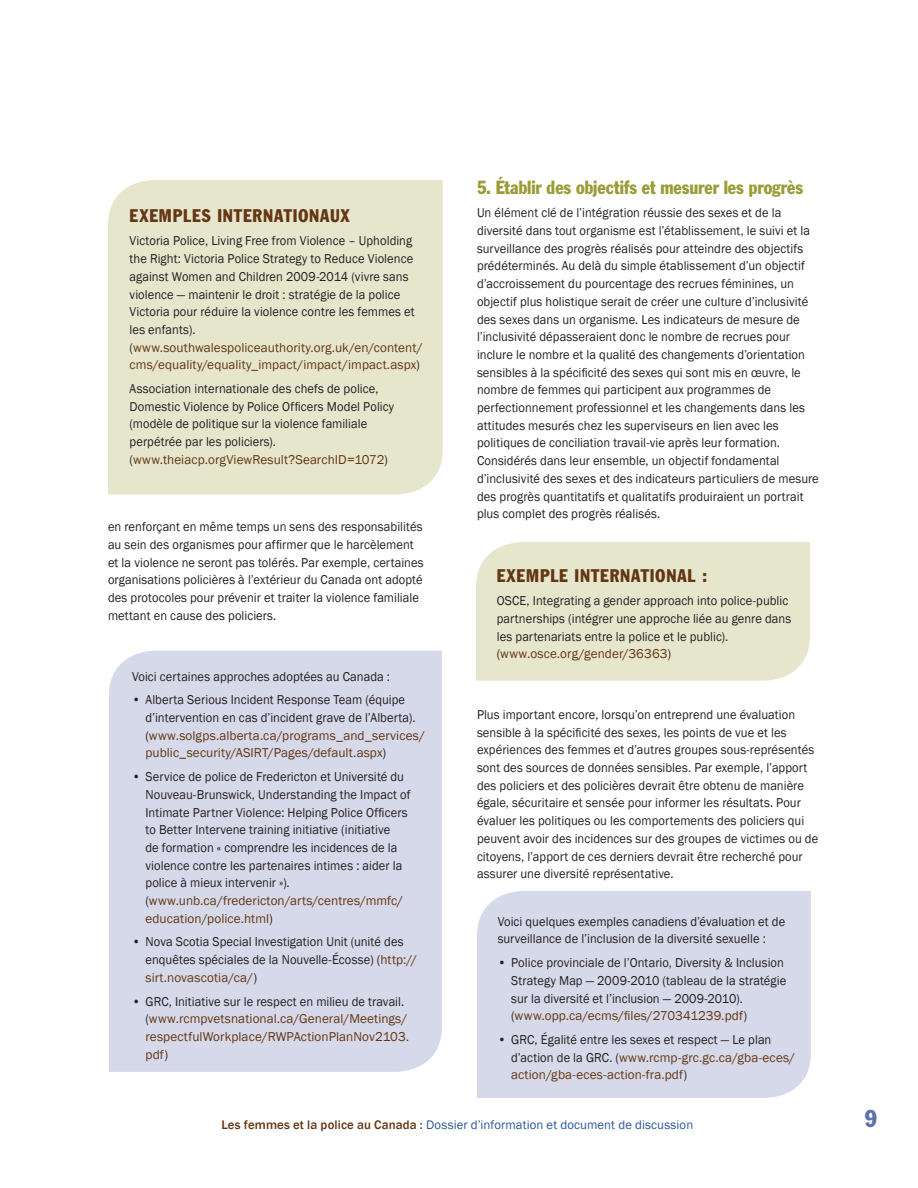
<style>
.page{position:relative;width:918px;height:1188px;background:#fff}
.page>*{position:absolute;margin:0;border:0;box-sizing:border-box;transform-origin:0 0}
.t1{font:condensed 24px "Franklin Gothic";color:#6072ab;scale:.95 1}
.Heading_2{font:condensed 18.75px "Franklin Gothic";color:#9b9c36;scale:.95 1}
.example{font:condensed 18px "Franklin Gothic";letter-spacing:.05em;color:#643613;scale:.95 1}
.text{font:13.2px/17.7px "Franklin Gothic";letter-spacing:.005em;color:#231f20;scale:.95 1}
.bullit_text{font:13.2px/17.7px "Franklin Gothic";letter-spacing:.005em;color:#231f20;scale:.95 1}
.bullit_text-2{font:13.2px/17.7px "Franklin Gothic";letter-spacing:.005em;color:#643613}
.t2{font:12.75px "Franklin Gothic";letter-spacing:.005em;color:#285698}
.s1{color:#643613}
.s2{color:#231f20}
.s3{font-weight:500;color:#643613}
</style>
<div class="page">
<div style="left:476px;top:542px;width:334px;height:139px;background:#e6e6cd"></div>
<div style="left:108px;top:180px;width:335px;height:314px;background:#e6e6cd"></div>
<div style="left:109px;top:651px;width:333px;height:421px;background:#d6d9e9"></div>
<div style="left:477px;top:891px;width:334px;height:207px;background:#d6d9e9"></div>
<p class="example" style="left:130px;top:204px;width:233px">EXEMPLES INTERNATIONAUX</p>
<p class="text" style="left:130px;top:233px;width:310px">Victoria Police, Living Free from Violence – Upholding the Right: Victoria Police Strategy to Reduce Violence against Women and Children 2009-2014 (vivre sans violence — maintenir le droit : stratégie de la police Victoria pour réduire la violence contre les femmes et les enfants). (<span class="s1">www.southwalespoliceauthority.org.uk/en/content/ cms/equality/equality_impact/impact/impact.aspx</span>)</p>
<p class="text" style="left:130px;top:380px;width:280px">Association internationale des chefs de police, Domestic Violence by Police Officers Model Policy (modèle de politique sur la violence familiale perpétrée par les policiers). (<span class="s1">www.theiacp.orgViewResult?SearchID=1072</span>)</p>
<p class="text" style="left:108px;top:518px;width:334px">en renforçant en même temps un sens des responsabilités au sein des organismes pour affirmer que le harcèlement et la violence ne seront pas tolérés. Par exemple, certaines organisations policières à l’extérieur du Canada ont adopté des protocoles pour prévenir et traiter la violence familiale mettant en cause des policiers.</p>
<p class="text" style="left:132px;top:668px;width:273px">Voici certaines approches adoptées au Canada :</p>
<p class="bullit_text" style="left:145px;top:691px;width:296px;text-indent:-13px">• Alberta Serious Incident Response Team (équipe d’intervention en cas d’incident grave de l’Alberta). (<span class="s1">www.solgps.alberta.ca/programs_and_services/ public_security/ASIRT/Pages/default.aspx</span>)</p>
<p class="bullit_text" style="left:145px;top:768px;width:281px;text-indent:-13px">• Service de police de Fredericton et Université du Nouveau-Brunswick, Understanding the Impact of Intimate Partner Violence: Helping Police Officers to Better Intervene training initiative (initiative<br>de formation « comprendre les incidences de la violence contre les partenaires intimes : aider la police à mieux intervenir »). (<span class="s1">www.unb.ca/fredericton/arts/centres/mmfc/ education/police.html</span>)</p>
<p class="bullit_text" style="left:145px;top:933px;width:287px;text-indent:-13px">• Nova Scotia Special Investigation Unit (unité des enquêtes spéciales de la Nouvelle-Écosse) (<span class="s1">http:// sirt.novascotia/ca/</span>)</p>
<p class="bullit_text-2" style="left:145px;top:993px;width:265px;text-indent:-13px"><span class="s2">• GRC, Initiative sur le respect en milieu de travail. (</span>www.rcmpvetsnational.ca/General/Meetings/ respectfulWorkplace/RWPActionPlanNov2103. pdf<span class="s2">)</span></p>
<p class="Heading_2" style="left:477px;top:176px;width:345px">5. Établir des objectifs et mesurer les progrès</p>
<p class="text" style="left:477px;top:204px;width:361px">Un élément clé de l’intégration réussie des sexes et de la diversité dans tout organisme est l’établissement, le suivi et la surveillance des progrès réalisés pour atteindre des objectifs prédéterminés. Au delà du simple établissement d’un objectif d’accroissement du pourcentage des recrues féminines, un objectif plus holistique serait de créer une culture d’inclusivité des sexes dans un organisme. Les indicateurs de mesure de l’inclusivité dépasseraient donc le nombre de recrues pour inclure le nombre et la qualité des changements d’orientation sensibles à la spécificité des sexes qui sont mis en œuvre, le nombre de femmes qui participent aux programmes de perfectionnement professionnel et les changements dans les attitudes mesurés chez les superviseurs en lien avec les politiques de conciliation travail-vie après leur formation.<br>Considérés dans leur ensemble, un objectif fondamental d’inclusivité des sexes et des indicateurs particuliers de mesure des progrès quantitatifs et qualitatifs produiraient un portrait plus complet des progrès réalisés.</p>
<p class="example" style="left:497px;top:564px;width:223px">EXEMPLE INTERNATIONAL :</p>
<p class="text" style="left:497px;top:592px;width:311px">OSCE, Integrating a gender approach into police-public partnerships (intégrer une approche liée au genre dans les partenariats entre la police et le public). (<span class="s1">www.osce.org/gender/36363</span>)</p>
<p class="text" style="left:477px;top:706px;width:361px">Plus important encore, lorsqu’on entreprend une évaluation sensible à la spécificité des sexes, les points de vue et les expériences des femmes et d’autres groupes sous-représentés sont des sources de données sensibles. Par exemple, l’apport des policiers et des policières devrait être obtenu de manière égale, sécuritaire et sensée pour informer les résultats. Pour évaluer les politiques ou les comportements des policiers qui peuvent avoir des incidences sur des groupes de victimes ou de citoyens, l’apport de ces derniers devrait être recherché pour assurer une diversité représentative.</p>
<p class="text" style="left:498px;top:913px;width:304px">Voici quelques exemples canadiens d’évaluation et de surveillance de l’inclusion de la diversité sexuelle :</p>
<p class="bullit_text" style="left:511px;top:954px;width:291px;text-indent:-14px">• Police provinciale de l’Ontario, Diversity &amp; Inclusion Strategy Map — 2009-2010 (tableau de la stratégie sur la diversité et l’inclusion — 2009-2010). (<span class="s1">www.opp.ca/ecms/files/270341239.pdf</span>)</p>
<p class="bullit_text" style="left:511px;top:1031px;width:301px;text-indent:-13px">• GRC, Égalité entre les sexes et respect — Le plan d’action de la GRC. (<span class="s1">www.rcmp-grc.gc.ca/gba-eces/ action/gba-eces-action-fra.pdf</span>)</p>
<p class="t2" style="left:221px;top:1116px;width:473px"><span class="s3">Les femmes et la police au Canada :</span> Dossier d’information et document de discussion</p>
<h1 class="t1" style="left:865px;top:1104px;width:14px">9</h1>
</div>
